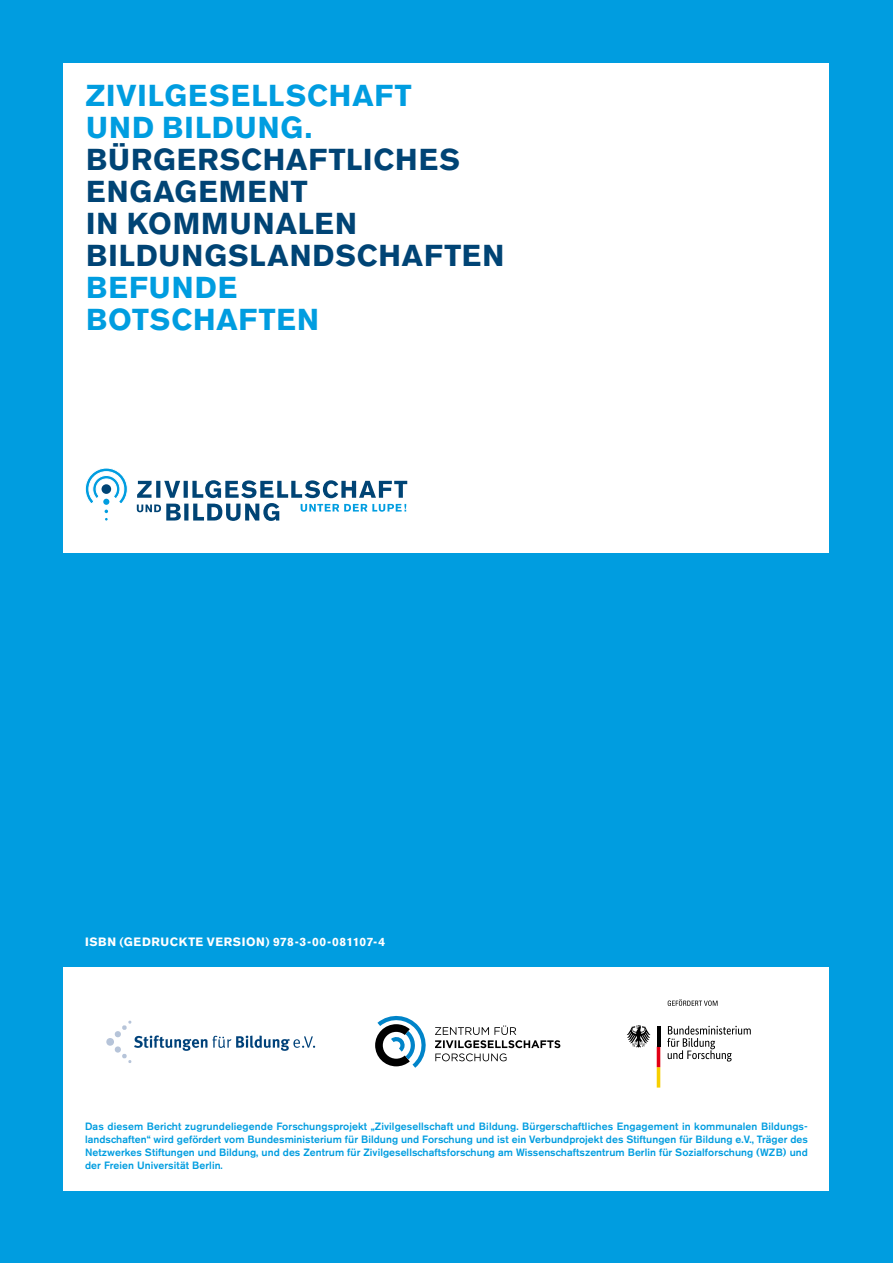
<style>
.page{position:relative;width:893px;height:1263px;background:#009de0}
.page>*{position:absolute;margin:0;border:0;box-sizing:border-box;transform-origin:0 0}
.t1{font:700 30px "Akzidenz Grotesk BE";letter-spacing:.035em;color:#004475}
.t2{font:700 30px "Akzidenz Grotesk BE";letter-spacing:.035em;color:#009de0}
.t3{font:700 12px "Akzidenz Grotesk BE";letter-spacing:.05em;color:#fff}
.subheads{font:500 10.5px/13.4px "Akzidenz Grotesk BE";letter-spacing:.005em;color:#009de0;text-align:justify}
</style>
<div class="page">
<div style="left:64px;top:967px;width:765px;height:224px;background:#fff"></div>
<svg style="left:667px;top:1026px;width:84px;height:35px"></svg>
<svg style="left:657px;top:1047px;width:3px;height:40px"></svg>
<svg style="left:627px;top:1025px;width:23px;height:22px"></svg>
<hr style="left:657px;top:1026px;width:3px;height:21px;background:#000">
<svg style="left:668px;top:999px;width:49px;height:7px"></svg>
<svg style="left:435px;top:1025px;width:125px;height:36px"></svg>
<svg style="left:375px;top:1015px;width:51px;height:53px"></svg>
<svg style="left:106px;top:1020px;width:209px;height:43px"></svg>
<div style="left:64px;top:64px;width:765px;height:489px;background:#fff"></div>
<svg style="left:85px;top:468px;width:43px;height:52px"></svg>
<div style="left:102px;top:484px;width:9px;height:10px;background:#004475;border-radius:50%"></div>
<svg style="left:137px;top:480px;width:270px;height:41px"></svg>
<p class="t2" style="left:86px;top:78px;width:327px">ZIVILGESELLSCHAFT</p>
<p class="t2" style="left:86px;top:110px;width:228px">UND BILDUNG.</p>
<p class="t1" style="left:86px;top:142px;width:376px">BÜRGERSCHAFTLICHES</p>
<p class="t1" style="left:86px;top:174px;width:223px">ENGAGEMENT</p>
<p class="t1" style="left:86px;top:206px;width:273px">IN KOMMUNALEN</p>
<p class="t1" style="left:86px;top:238px;width:420px">BILDUNGSLANDSCHAFTEN</p>
<p class="t2" style="left:86px;top:270px;width:152px">BEFUNDE</p>
<p class="t2" style="left:86px;top:302px;width:234px">BOTSCHAFTEN</p>
<p class="t3" style="left:85px;top:935px;width:302px">ISBN (GEDRUCKTE VERSION) 978-3-00-081107-4</p>
<p class="subheads" style="left:85px;top:1119px;width:724px">Das diesem Bericht zugrundeliegende Forschungsprojekt „Zivilgesellschaft und Bildung. Bürgerschaftliches Engagement in kommunalen Bildungs&shy;landschaften“ wird gefördert vom Bundesministerium für Bildung und Forschung und ist ein Verbundprojekt des Stiftungen für Bildung e.V., Träger des Netzwerkes Stiftungen und Bildung, und des Zentrum für Zivilgesellschaftsforschung am Wissenschaftszentrum Berlin für Sozialforschung (WZB) und der Freien Universität Berlin.</p>
</div>
